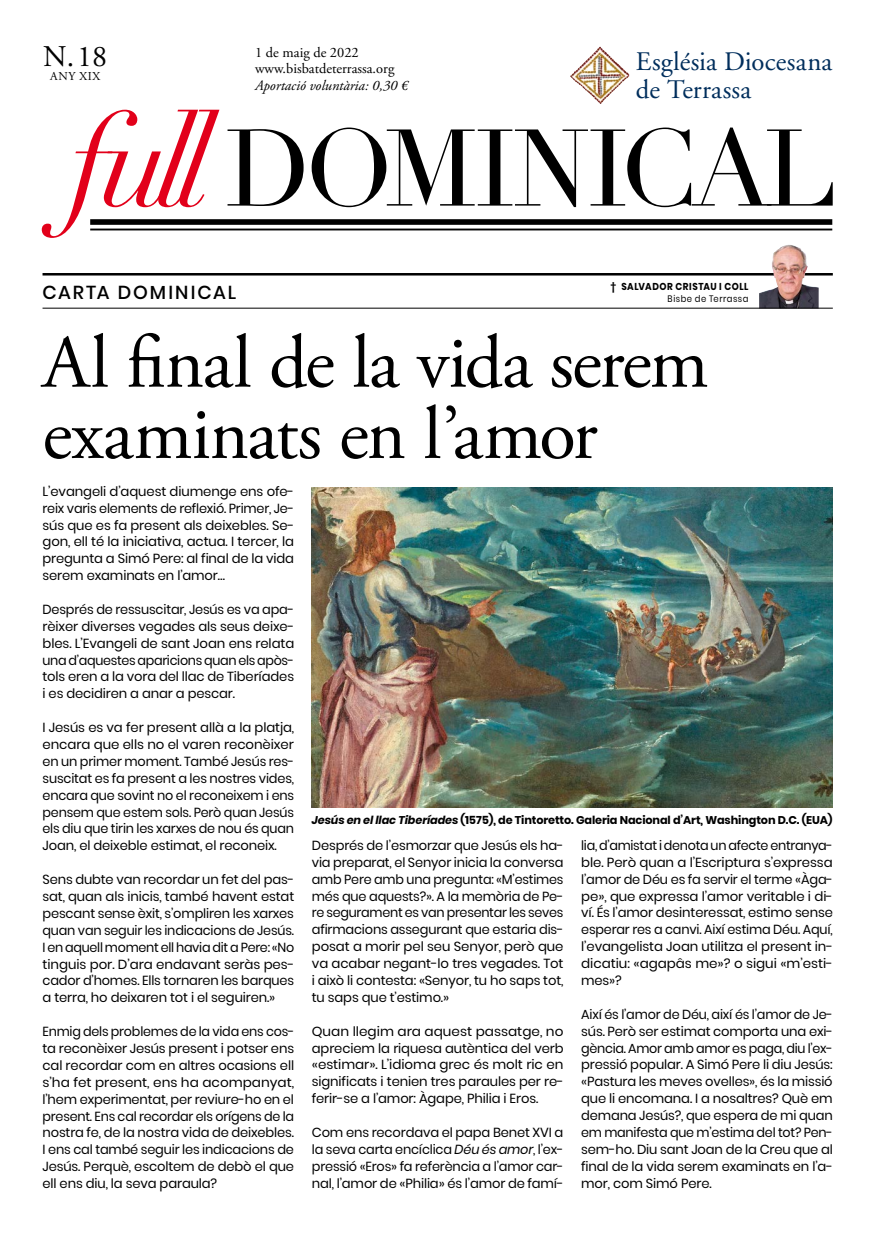
<style>
.page{position:relative;width:886px;height:1241px;background:#fff}
.page>*{position:absolute;margin:0;border:0;box-sizing:border-box;transform-origin:0 0}
.t1{font:106.88px "Didot LH";letter-spacing:-.055em;color:#000}
.t2{font:75px/71.2px "Adobe Garamond Pro";color:#000}
.t3{font:30px "Adobe Garamond Pro";color:#000}
.t4{font:26.75px/28.1px "Adobe Garamond";letter-spacing:.005em;color:#002e5c}
.t5{font:500 18.75px "Poppins";letter-spacing:.105em;color:#000}
.t6{font:14.38px/16.9px "Adobe Garamond Pro";color:#000}
.t7{font:italic 14.38px "Adobe Garamond Pro";color:#000}
.t8{font:13.12px/16.9px "Poppins";letter-spacing:-.01em;color:#000;text-align:justify}
.t9{font:13.12px/16.9px "Poppins";letter-spacing:-.01em;color:#000;text-align:justify;scale:1.04 1}
.t10{font:12.12px "Adobe Garamond Pro";letter-spacing:.05em;color:#000}
.t11{font:700 11.25px "Poppins";letter-spacing:-.01em;color:#000}
.t12{font:700 10px "Poppins";letter-spacing:.055em;color:#000;scale:.9 1}
.t13{font:9.38px "Poppins";letter-spacing:.06em;color:#000;scale:.9 1}
.s1{font-style:italic;font-size:126.12px;color:#e2001a}
.s2{font-style:italic}
</style>
<div class="page">
<div style="left:90px;top:219px;width:742px;height:6px;background:#000"></div>
<hr style="left:90px;top:228px;width:742px;height:2px;background:#000">
<img style="left:570px;top:46px;width:30px;height:32px">
<hr style="left:43px;top:273px;width:790px;height:2px;background:#000">
<img style="left:759px;top:245px;width:60px;height:63px">
<hr style="left:43px;top:308px;width:790px;height:1px;background:#000">
<img style="left:312px;top:488px;width:521px;height:319px">
<h3 class="t3" style="left:43px;top:38px;width:65px">N.18</h3>
<p class="t10" style="left:50px;top:69px;width:52px">ANY XIX</p>
<p class="t6" style="left:255px;top:44px;width:141px">1 de maig de 2022 www.bisbatdeterrassa.org</p>
<p class="t7" style="left:255px;top:77px;width:154px">Aportació voluntària: 0,30 €</p>
<h3 class="t4" style="left:636px;top:48px;width:198px">Església Diocesana de Terrassa</h3>
<h1 class="t1" style="left:69px;top:105px;width:770px"><span class="s1">full</span> DOMINICAL</h1>
<h3 class="t5" style="left:43px;top:281px;width:195px">CARTA DOMINICAL</h3>
<p class="t12" style="left:610px;top:280px;width:155px">† SALVADOR CRISTAU I COLL</p>
<p class="t13" style="left:668px;top:293px;width:91px">Bisbe de Terrassa</p>
<h2 class="t2" style="left:43px;top:330px;width:667px">Al final de la vida serem examinats en l’amor</h2>
<p class="t8" style="left:43px;top:482px;width:253px">L’evangeli d’aquest diumenge ens ofe&shy;reix varis elements de reflexió. Primer, Je&shy;sús que es fa present als deixebles. Se&shy;gon, ell té la iniciativa, actua. I tercer, la pregunta a Simó Pere: al final de la vida serem examinats en l’amor…</p>
<p class="t8" style="left:43px;top:601px;width:253px">Després de ressuscitar, Jesús es va apa&shy;rèixer diverses vegades als seus deixe&shy;bles. L’Evangeli de sant Joan ens relata una d’aquestes aparicions quan els apòs&shy;tols eren a la vora del llac de Tiberíades i es decidiren a anar a pescar.</p>
<p class="t8" style="left:43px;top:719px;width:253px">I Jesús es va fer present allà a la platja, encara que ells no el varen reconèixer en un primer moment. També Jesús res&shy;suscitat es fa present a les nostres vides, encara que sovint no el reconeixem i ens pensem que estem sols. Però quan Jesús els diu que tirin les xarxes de nou és quan Joan, el deixeble estimat, el reconeix.</p>
<p class="t8" style="left:43px;top:871px;width:253px">Sens dubte van recordar un fet del pas&shy;sat, quan als inicis, també havent estat pescant sense èxit, s’ompliren les xarxes quan van seguir les indicacions de Jesús.<br>I en aquell moment ell havia dit a Pere: «No tinguis por. D’ara endavant seràs pes&shy;cador d’homes. Ells tornaren les barques a terra, ho deixaren tot i el seguiren.»</p>
<p class="t8" style="left:43px;top:1022px;width:253px">Enmig dels problemes de la vida ens cos&shy;ta reconèixer Jesús present i potser ens cal recordar com en altres ocasions ell s’ha fet present, ens ha acompanyat, l’hem experimentat, per reviure-ho en el present. Ens cal recordar els orígens de la nostra fe, de la nostra vida de deixebles.<br>I ens cal també seguir les indicacions de Jesús. Perquè, escoltem de debò el que ell ens diu, la seva paraula?</p>
<p class="t11" style="left:312px;top:813px;width:522px"><span class="s2">Jesús en el llac Tiberíades</span> (1575), de Tintoretto. Galeria Nacional d’Art, Washington D.C. (EUA)</p>
<p class="t8" style="left:312px;top:836px;width:253px">Després de l’esmorzar que Jesús els ha&shy;via preparat, el Senyor inicia la conversa amb Pere amb una pregunta: «M’estimes més que aquests?». A la memòria de Pe&shy;re segurament es van presentar les seves afirmacions assegurant que estaria dis&shy;posat a morir pel seu Senyor, però que va acabar negant-lo tres vegades. Tot i això li contesta: «Senyor, tu ho saps tot, tu saps que t’estimo.»</p>
<p class="t9" style="left:312px;top:1022px;width:244px">Quan llegim ara aquest passatge, no apreciem la riquesa autèntica del verb «estimar». L’idioma grec és molt ric en significats i tenien tres paraules per re&shy;ferir-se a l’amor: Àgape, Philia i Eros.</p>
<p class="t8" style="left:312px;top:1123px;width:253px">Com ens recordava el papa Benet XVI a la seva carta encíclica <span class="s2">Déu és amor</span>, l’ex&shy;pressió «Eros» fa referència a l’amor car&shy;nal, l’amor de «Philia» és l’amor de famí-</p>
<p class="t8" style="left:581px;top:836px;width:253px">lia, d’amistat i denota un afecte entranya&shy;ble. Però quan a l’Escriptura s’expressa l’amor de Déu es fa servir el terme «Àga&shy;pe», que expressa l’amor veritable i di&shy;ví. És l’amor desinteressat, estimo sense esperar res a canvi. Així estima Déu. Aquí, l’evangelista Joan utilitza el present in&shy;dicatiu: «agapâs me»? o sigui «m’esti&shy;mes»?</p>
<p class="t8" style="left:581px;top:1005px;width:253px">Així és l’amor de Déu, així és l’amor de Je&shy;sús. Però ser estimat comporta una exi&shy;gència. Amor amb amor es paga, diu l’ex&shy;pressió popular. A Simó Pere li diu Jesús: «Pastura les meves ovelles», és la missió que li encomana. I a nosaltres? Què em demana Jesús?, que espera de mi quan em manifesta que m’estima del tot? Pen&shy;sem-ho. Diu sant Joan de la Creu que al final de la vida serem examinats en l’a&shy;mor, com Simó Pere.</p>
</div>
